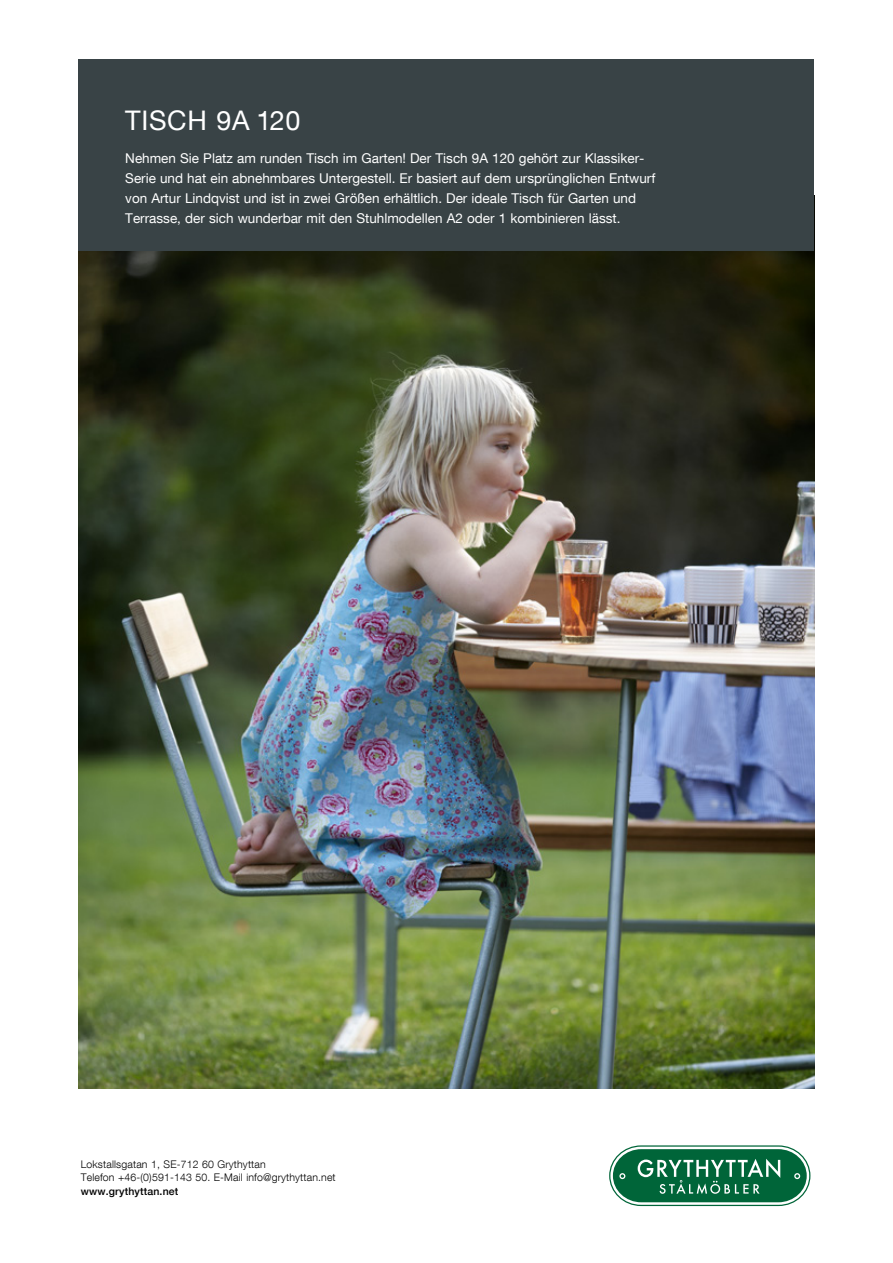
<style>
.page{position:relative;width:893px;height:1263px;background:#fff}
.page>*{position:absolute;margin:0;border:0;box-sizing:border-box;transform-origin:0 0}
.t1{font:27px "Helvetica Neue LT Com";letter-spacing:.025em;color:#fff}
.t2{font:13.5px/20.2px "Helvetica Neue LT Com";color:#fff}
.t3{font:300 10.5px/13.5px "Helvetica Neue LT Com";letter-spacing:.015em;color:#000}
.t4{font:500 10.5px "Helvetica Neue LT Com";letter-spacing:.015em;color:#000}
</style>
<div class="page">
<img style="left:79px;top:251px;width:735px;height:838px">
<svg style="left:609px;top:1146px;width:201px;height:60px"></svg>
<div style="left:79px;top:60px;width:735px;height:191px;background:#394346"></div>
<h1 class="t1" style="left:125px;top:104px;width:177px">TISCH 9A 120</h1>
<p class="t2" style="left:125px;top:147px;width:532px">Nehmen Sie Platz am runden Tisch im Garten! Der Tisch 9A 120 gehört zur Klassiker-Serie und hat ein abnehmbares Untergestell. Er basiert auf dem ursprünglichen Entwurf von Artur Lindqvist und ist in zwei Größen erhältlich. Der ideale Tisch für Garten und Terrasse, der sich wunderbar mit den Stuhlmodellen A2 oder 1 kombinieren lässt.</p>
<p class="t3" style="left:81px;top:1157px;width:256px">Lokstallsgatan 1, SE-712 60 Grythyttan<br>Telefon +46-(0)591-143 50. E-Mail info@grythyttan.net</p>
<p class="t4" style="left:81px;top:1184px;width:99px">www.grythyttan.net</p>
</div>
